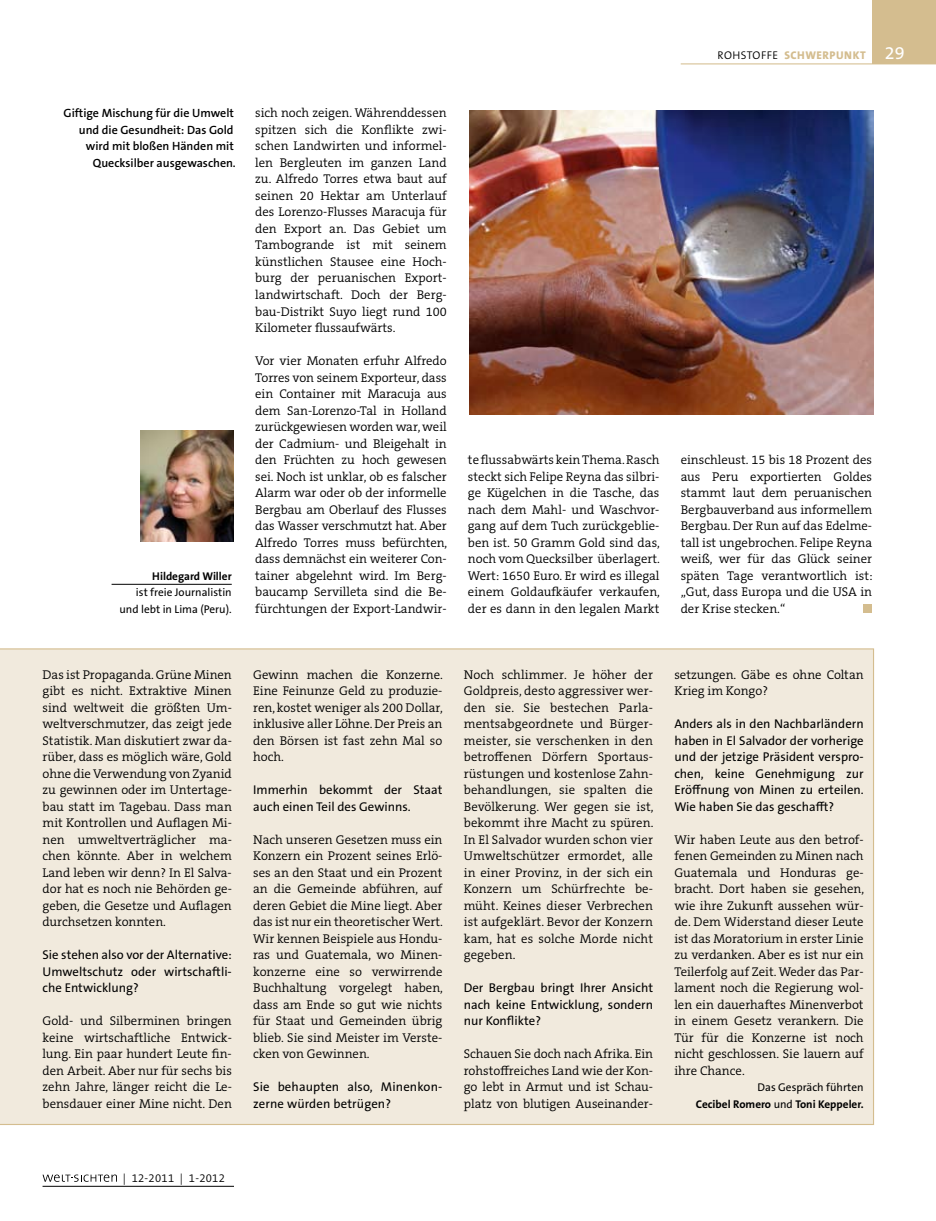
<style>
.page{position:relative;width:936px;height:1221px;background:#fff}
.page>*{position:absolute;margin:0;border:0;box-sizing:border-box;transform-origin:0 0}
.t1{font:300 12.75px/16.5px "The Serif B W4";color:#000;text-align:justify}
.t2{font:12.75px/16.5px "The Sans B W5 Plain";color:#000;text-align:justify}
.t3{font:600 12px/16.5px "The Sans B W6";color:#000;text-align:right}
.t4{font:11.25px/16.5px "The Sans B W5 Plain";color:#000;text-align:right}
.t5{font:700 11.25px "The Sans B W7";color:#000}
.t6{font:300 11.25px "The Sans B W4";letter-spacing:.025em;color:#000}
.t7{font:800 11.25px "The Sans B W8";letter-spacing:.045em;color:#d4bd8f}
.s1{font-family:"The Sans B W5 Plain";font-weight:400;font-size:18px;color:#fff}
.s2{font-family:"The Sans B W5 Plain";font-weight:400}
</style>
<div class="page">
<div style="left:872px;top:0;width:63px;height:64px;background:#d4bd8f"></div>
<hr style="left:680px;top:63px;width:255px;height:1px;background:#d4bd8f">
<hr style="left:43px;top:1185px;width:191px;height:1px;background:#000">
<svg style="left:43px;top:1174px;width:74px;height:7px"></svg>
<div style="left:0;top:648px;width:874px;height:476px;background:#f1eadd"></div>
<hr style="left:112px;top:584px;width:120px;height:1px;background:#000">
<img style="left:140px;top:431px;width:94px;height:110px">
<div style="left:863px;top:604px;width:9px;height:8px;background:#d4bd8f"></div>
<img style="left:469px;top:110px;width:404px;height:304px">
<p class="t3" style="left:64px;top:105px;width:174px">Giftige Mischung für die Umwelt und die Gesundheit: Das Gold wird mit bloßen Händen mit<br>Quecksilber ausgewaschen.</p>
<p class="t5" style="left:152px;top:568px;width:81px">Hildegard Willer</p>
<p class="t4" style="left:119px;top:584px;width:114px">ist freie Journalistin und lebt in Lima (Peru).</p>
<p class="t1" style="left:255px;top:105px;width:193px">sich noch zeigen. Währenddessen spitzen sich die Konflikte zwi&shy;schen Landwirten und informel&shy;len Bergleuten im ganzen Land zu. Alfredo Torres etwa baut auf seinen 20 Hektar am Unterlauf des Lorenzo-Flusses Maracuja für den Export an. Das Gebiet um Tambogrande ist mit seinem künstlichen Stausee eine Hoch&shy;burg der peruanischen Export&shy;landwirtschaft. Doch der Berg&shy;bau-Distrikt Suyo liegt rund 100<br>Kilometer flussaufwärts.</p>
<p class="t1" style="left:255px;top:352px;width:193px">Vor vier Monaten erfuhr Alfredo Torres von seinem Exporteur, dass ein Container mit Maracuja aus dem San-Lorenzo-Tal in Holland zurückgewiesen worden war, weil der Cadmium- und Bleigehalt in den Früchten zu hoch gewesen sei. Noch ist unklar, ob es falscher Alarm war oder ob der informelle Bergbau am Oberlauf des Flusses das Wasser verschmutzt hat. Aber Alfredo Torres muss befürchten, dass demnächst ein weiterer Con&shy;tainer abgelehnt wird. Im Berg&shy;baucamp Servilleta sind die Be&shy;fürchtungen der Export-Landwir-</p>
<p class="t6" style="left:717px;top:48px;width:8px">ROHSTOFFE</p>
<p class="t7" style="left:784px;top:48px;width:122px">SCHWERPUNKT <span class="s1">29</span></p>
<p class="t1" style="left:468px;top:451px;width:193px">te flussabwärts kein Thema. Rasch steckt sich Felipe Reyna das silbri&shy;ge Kügelchen in die Tasche, das nach dem Mahl- und Waschvor&shy;gang auf dem Tuch zurückgeblie&shy;ben ist. 50 Gramm Gold sind das, noch vom Quecksilber überlagert.<br>Wert: 1650 Euro. Er wird es illegal einem Goldaufkäufer verkaufen, der es dann in den legalen Markt</p>
<p class="t1" style="left:680px;top:451px;width:193px">einschleust. 15 bis 18 Prozent des aus Peru exportierten Goldes stammt laut dem peruanischen Bergbauverband aus informellem Bergbau. Der Run auf das Edelme&shy;tall ist ungebrochen. Felipe Reyna weiß, wer für das Glück seiner späten Tage verantwortlich ist: „Gut, dass Europa und die USA in der Krise stecken.“</p>
<p class="t1" style="left:43px;top:666px;width:191px">Das ist Propaganda. Grüne Minen gibt es nicht. Extraktive Minen sind weltweit die größten Um&shy;weltverschmutzer, das zeigt jede Statistik. Man diskutiert zwar da&shy;rüber, dass es möglich wäre, Gold ohne die Verwendung von Zyanid zu gewinnen oder im Untertage&shy;bau statt im Tagebau. Dass man mit Kontrollen und Auflagen Mi&shy;nen umweltverträglicher ma&shy;chen könnte. Aber in welchem Land leben wir denn? In El Salva&shy;dor hat es noch nie Behörden ge&shy;geben, die Gesetze und Auflagen durchsetzen konnten.</p>
<p class="t2" style="left:43px;top:946px;width:191px">Sie stehen also vor der Alternative:<br>U mweltschutz oder wirtschaftli&shy;che Entwicklung?</p>
<p class="t1" style="left:43px;top:1012px;width:191px">Gold- und Silberminen bringen keine wirtschaftliche Entwick&shy;lung. Ein paar hundert Leute fin&shy;den Arbeit. Aber nur für sechs bis zehn Jahre, länger reicht die Le&shy;bensdauer einer Mine nicht. Den</p>
<p class="t1" style="left:253px;top:666px;width:191px">Gewinn machen die Konzerne.<br>Eine Feinunze Geld zu produzie&shy;ren, kostet weniger als 200 Dollar, inklusive aller Löhne. Der Preis an den Börsen ist fast zehn Mal so hoch.</p>
<p class="t2" style="left:253px;top:781px;width:191px">I mmerhin bekommt der Staat auch einen Teil des Gewinns.</p>
<p class="t1" style="left:253px;top:831px;width:191px">Nach unseren Gesetzen muss ein Konzern ein Prozent seines Erlö&shy;ses an den Staat und ein Prozent an die Gemeinde abführen, auf deren Gebiet die Mine liegt. Aber das ist nur ein theoretischer Wert.<br>Wir kennen Beispiele aus Hondu&shy;ras und Guatemala, wo Minen&shy;konzerne eine so verwirrende Buchhaltung vorgelegt haben, dass am Ende so gut wie nichts für Staat und Gemeinden übrig blieb. Sie sind Meister im Verste&shy;cken von Gewinnen.</p>
<p class="t2" style="left:253px;top:1078px;width:190px">Sie behaupten also, Minenkon&shy;zerne würden betrügen?</p>
<p class="t1" style="left:463px;top:666px;width:191px">Noch schlimmer. Je höher der Goldpreis, desto aggressiver wer&shy;den sie. Sie bestechen Parla&shy;mentsabgeordnete und Bürger&shy;meister, sie verschenken in den betroffenen Dörfern Sportaus&shy;rüstungen und kostenlose Zahn&shy;behandlungen, sie spalten die Bevölkerung. Wer gegen sie ist, bekommt ihre Macht zu spüren.<br>In El Salvador wurden schon vier Umweltschützer ermordet, alle in einer Provinz, in der sich ein Konzern um Schürfrechte be&shy;müht. Keines dieser Verbrechen ist aufgeklärt. Bevor der Konzern kam, hat es solche Morde nicht gegeben.</p>
<p class="t2" style="left:463px;top:979px;width:191px">Der Bergbau bringt I hrer Ansicht nach keine Entwicklung, sondern nur Konflikte?</p>
<p class="t1" style="left:463px;top:1045px;width:191px">Schauen Sie doch nach Afrika. Ein rohstoffreiches Land wie der Kon&shy;go lebt in Armut und ist Schau&shy;platz von blutigen Auseinander-</p>
<p class="t1" style="left:674px;top:666px;width:191px">setzungen. Gäbe es ohne Coltan<br>Krieg im Kongo?</p>
<p class="t2" style="left:674px;top:715px;width:191px">Anders als in den Nachbarländern haben in El Salvador der vorherige und der jetzige Präsident verspro&shy;chen, keine Genehmigung zur Eröffnung von Minen zu erteilen.<br>Wie haben Sie das geschafft?</p>
<p class="t1" style="left:674px;top:831px;width:191px">Wir haben Leute aus den betrof&shy;fenen Gemeinden zu Minen nach Guatemala und Honduras ge&shy;bracht. Dort haben sie gesehen, wie ihre Zukunft aussehen wür&shy;de. Dem Widerstand dieser Leute ist das Moratorium in erster Linie zu verdanken. Aber es ist nur ein Teilerfolg auf Zeit. Weder das Par&shy;lament noch die Regierung wol&shy;len ein dauerhaftes Minenverbot in einem Gesetz verankern. Die Tür für die Konzerne ist noch nicht geschlossen. Sie lauern auf ihre Chance.</p>
<p class="t4" style="left:757px;top:1079px;width:108px">Das Gespräch führten</p>
<p class="t5" style="left:695px;top:1096px;width:169px">Cecibel Romero <span class="s2">und</span> Toni Keppeler.</p>
<p class="t6" style="left:123px;top:1170px;width:104px">| 12-2011 | 1-2012</p>
</div>
